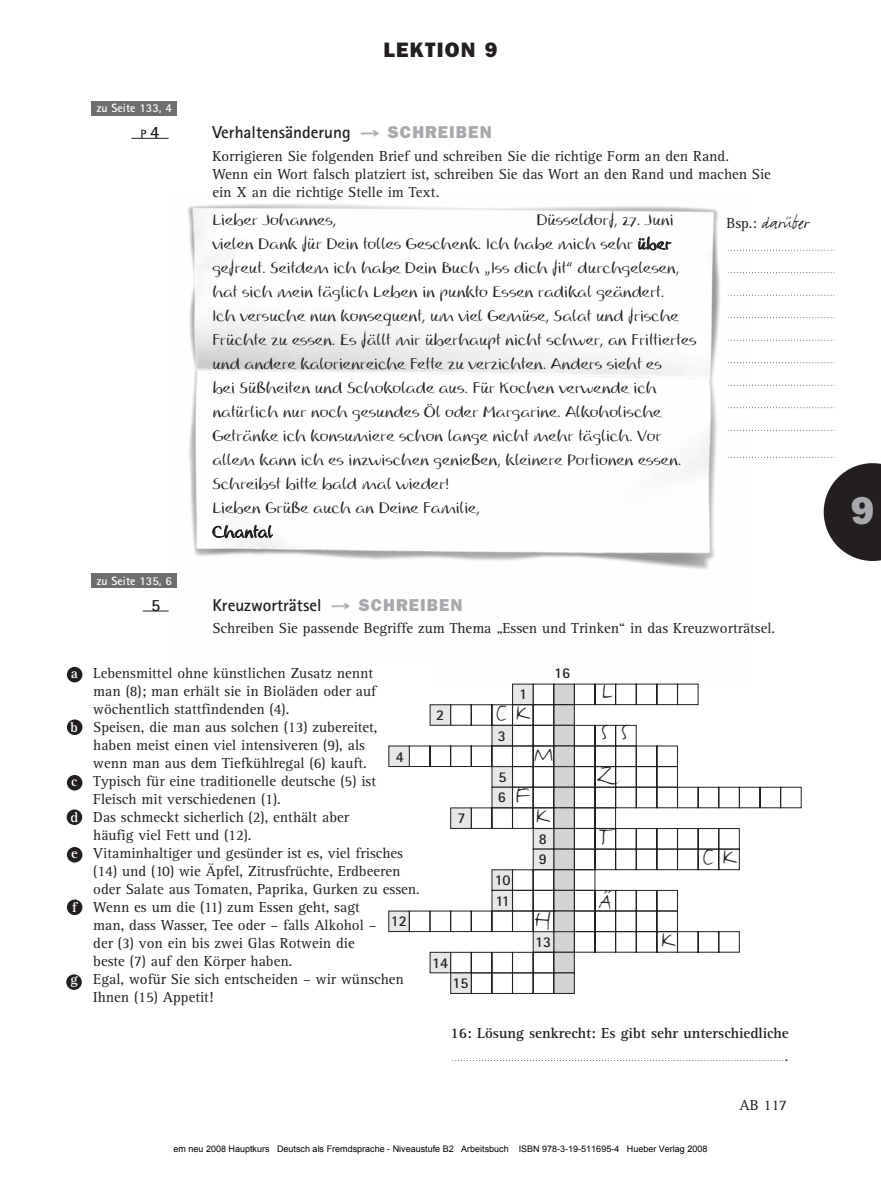
<style>
.page{position:relative;width:881px;height:1179px;background:#fff}
.page>*{position:absolute;margin:0;border:0;box-sizing:border-box;transform-origin:0 0}
.t1{font:800 39px "Franklin Gothic";color:#a7a9ac}
.t2{font:30px "FF Justlefthand";color:#231f20}
.t3{font:30px "FF Justlefthand";color:#231f20;scale:.9 1}
.t4{font:25.5px "FF Justlefthand";color:#231f20}
.t5{font:800 21px "Franklin Gothic";letter-spacing:.06em;color:#231f20}
.t6{font:19.5px "FF Justlefthand";color:#231f20}
.t7{font:700 17.25px "Rotis Sans Serif";color:#231f20}
.t8{font:800 17.25px "Franklin Gothic";letter-spacing:.06em;color:#a7a9ac}
.t9{font:700 17.25px "Agfa Rotis Sans Serif";color:#231f20}
.t10{font:15px/18px "Rotis Serif";color:#231f20}
.t11{font:15px/24px "Read My Hand LL";color:#231f20}
.t12{font:700 15px "Rotis Serif";color:#231f20}
.t13{font:700 15px/19.8px "Rotis Sans Serif";color:#231f20}
.t14{font:15px "Agfa Rotis Serif";color:#231f20}
.t15{font:700 14.25px "Rotis Serif";color:#fff}
.t16{font:700 12px "Agfa Rotis Sans Serif";color:#fff}
.t17{font:700 12px "Agfa Rotis Sans Serif";color:#231f20}
.t18{font:9px "Arial";color:#000}
.s1{font-size:17.25px}
.s2{font-family:"Rotis Serif";font-size:15px}
</style>
<div class="page">
<div style="left:66px;top:974px;width:16px;height:15px;background:#231f20;border-radius:50%"></div>
<img style="left:168px;top:204px;width:579px;height:408px">
<div style="left:67px;top:809px;width:15px;height:16px;background:#231f20;border-radius:50%"></div>
<div style="left:67px;top:667px;width:15px;height:15px;background:#231f20;border-radius:50%"></div>
<div style="left:67px;top:719px;width:15px;height:16px;background:#231f20;border-radius:50%"></div>
<div style="left:67px;top:847px;width:15px;height:15px;background:#231f20;border-radius:50%"></div>
<div style="left:67px;top:899px;width:15px;height:16px;background:#231f20;border-radius:50%"></div>
<div style="left:67px;top:775px;width:15px;height:15px;background:#231f20;border-radius:50%"></div>
<img style="left:330px;top:600px;width:20px;height:12px">
<img style="left:359px;top:130px;width:20px;height:7px">
<svg style="left:452px;top:1060px;width:331px;height:1px"></svg>
<svg style="left:388px;top:683px;width:414px;height:311px"></svg>
<div style="left:451px;top:973px;width:20px;height:20px;background:#e6e7e8"></div>
<div style="left:450px;top:972px;width:22px;height:21px;border:1px solid #231f20"></div>
<hr style="left:131px;top:138px;width:38px;height:1px;background:#231f20">
<div style="left:92px;top:101px;width:85px;height:14px;background:#6d6e70"></div>
<svg style="left:143px;top:610px;width:26px;height:1px"></svg>
<div style="left:92px;top:573px;width:85px;height:15px;background:#6d6e70"></div>
<svg style="left:728px;top:457px;width:153px;height:104px"></svg>
<svg style="left:728px;top:250px;width:106px;height:1px"></svg>
<svg style="left:728px;top:272px;width:106px;height:1px"></svg>
<svg style="left:728px;top:295px;width:106px;height:1px"></svg>
<svg style="left:728px;top:317px;width:106px;height:1px"></svg>
<svg style="left:728px;top:340px;width:106px;height:1px"></svg>
<svg style="left:728px;top:362px;width:106px;height:1px"></svg>
<svg style="left:728px;top:385px;width:106px;height:1px"></svg>
<svg style="left:728px;top:407px;width:106px;height:1px"></svg>
<svg style="left:728px;top:430px;width:106px;height:1px"></svg>
<div style="left:409px;top:910px;width:21px;height:22px;border:1px solid #231f20"></div>
<h3 class="t5" style="left:383px;top:43px;width:116px">LEKTION 9</h3>
<p class="t16" style="left:97px;top:101px;width:77px">zu Seite 133, 4</p>
<p class="t17" style="left:140px;top:126px;width:21px">P <span class="s1">4</span></p>
<p class="t7" style="left:212px;top:126px;width:140px">Verhaltensänderung</p>
<p class="t8" style="left:388px;top:126px;width:106px">SCHREIBEN</p>
<p class="t10" style="left:212px;top:148px;width:560px">Korrigieren Sie folgenden Brief und schreiben Sie die richtige Form an den Rand.<br>Wenn ein Wort falsch platziert ist, schreiben Sie das Wort an den Rand und machen Sie ein X an die richtige Stelle im Text.</p>
<p class="t11" style="left:212px;top:210px;width:125px">Lieber Johannes,</p>
<p class="t11" style="left:212px;top:210px;width:486px;text-indent:324px">Düsseldorf, 27. Juni vielen Dank für Dein tolles Geschenk. Ich habe mich sehr über gefreut. Seitdem ich habe Dein Buch „Iss dich fit“ durchgelesen, hat sich mein täglich Leben in punkto Essen radikal geändert.<br>Ich versuche nun konsequent, um viel Gemüse, Salat und frische Früchte zu essen. Es fällt mir überhaupt nicht schwer, an Frittiertes und andere kalorienreiche Fette zu verzichten. Anders sieht es<br>bei Süßheiten und Schokolade aus. Für Kochen verwende ich natürlich nur noch gesundes Öl oder Margarine. Alkoholische Getränke ich konsumiere schon lange nicht mehr täglich. Vor allem kann ich es inzwischen genießen, kleinere Portionen essen.<br>Schreibst bitte bald mal wieder!<br>Lieben Grüße auch an Deine Familie,<br>Chantal</p>
<h3 class="t6" style="left:726px;top:216px;width:85px"><span class="s2">Bsp.:</span> darüber</h3>
<p class="t15" style="left:71px;top:668px;width:9px">a</p>
<p class="t15" style="left:71px;top:722px;width:9px">b</p>
<p class="t15" style="left:71px;top:776px;width:8px">c</p>
<p class="t15" style="left:71px;top:812px;width:9px">d</p>
<p class="t15" style="left:71px;top:848px;width:8px">e</p>
<p class="t15" style="left:72px;top:902px;width:7px">f</p>
<p class="t15" style="left:71px;top:974px;width:9px">g</p>
<p class="t16" style="left:97px;top:573px;width:77px">zu Seite 135, 6</p>
<p class="t7" style="left:212px;top:599px;width:111px">Kreuzworträtsel</p>
<p class="t8" style="left:358px;top:599px;width:106px">SCHREIBEN</p>
<p class="t10" style="left:212px;top:620px;width:564px">Schreiben Sie passende Begriffe zum Thema „Essen und Trinken“ in das Kreuzworträtsel.</p>
<p class="t10" style="left:93px;top:665px;width:328px">Lebensmittel ohne künstlichen Zusatz nennt<br>man (8); man erhält sie in Bioläden oder auf wöchentlich stattfindenden (4).<br>Speisen, die man aus solchen (13) zubereitet,<br>haben meist einen viel intensiveren (9), als<br>wenn man aus dem Tiefkühlregal (6) kauft.<br>Typisch für eine traditionelle deutsche (5) ist Fleisch mit verschiedenen (1).<br>Das schmeckt sicherlich (2), enthält aber<br>häufig viel Fett und (12).<br>Vitaminhaltiger und gesünder ist es, viel frisches (14) und (10) wie Äpfel, Zitrusfrüchte, Erdbeeren oder Salate aus Tomaten, Paprika, Gurken zu essen.<br>Wenn es um die (11) zum Essen geht, sagt<br>man, dass Wasser, Tee oder – falls Alkohol –<br>der (3) von ein bis zwei Glas Rotwein die<br>beste (7) auf den Körper haben.<br>Egal, wofür Sie sich entscheiden – wir wünschen Ihnen (15) Appetit!</p>
<p class="t12" style="left:450px;top:1028px;width:340px">16: Lösung senkrecht: Es gibt sehr unterschiedliche</p>
<p class="t10" style="left:785px;top:1048px;width:5px">.</p>
<p class="t9" style="left:151px;top:594px;width:11px">5</p>
<p class="t13" style="left:554px;top:665px;width:18px">16</p>
<h2 class="t2" style="left:601px;top:680px;width:12px">L</h2>
<p class="t13" style="left:519px;top:686px;width:10px">1</p>
<h2 class="t2" style="left:495px;top:701px;width:36px">CK</h2>
<p class="t13" style="left:436px;top:707px;width:10px">2</p>
<h2 class="t2" style="left:601px;top:721px;width:30px">S S</h2>
<p class="t13" style="left:498px;top:727px;width:10px">3</p>
<h2 class="t3" style="left:534px;top:744px;width:24px">M</h2>
<p class="t13" style="left:396px;top:748px;width:10px">4</p>
<h2 class="t2" style="left:598px;top:762px;width:16px">Z</h2>
<p class="t13" style="left:498px;top:768px;width:10px">5<br>6</p>
<h2 class="t2" style="left:515px;top:784px;width:16px">F</h2>
<h2 class="t2" style="left:535px;top:804px;width:16px">K</h2>
<p class="t13" style="left:457px;top:809px;width:10px">7</p>
<h2 class="t2" style="left:598px;top:826px;width:15px">T</h2>
<p class="t13" style="left:539px;top:830px;width:10px;line-height:20.4px">8<br>9</p>
<h2 class="t2" style="left:702px;top:846px;width:36px">CK</h2>
<p class="t13" style="left:495px;top:870px;width:17px;line-height:21.1px">10<br>11</p>
<h3 class="t4" style="left:599px;top:893px;width:14px">Ä</h3>
<h2 class="t2" style="left:534px;top:910px;width:18px">H</h2>
<p class="t13" style="left:391px;top:912px;width:18px">12</p>
<h2 class="t2" style="left:660px;top:928px;width:16px">K</h2>
<p class="t13" style="left:535px;top:934px;width:18px">13</p>
<p class="t13" style="left:432px;top:954px;width:18px">14</p>
<p class="t13" style="left:452px;top:974px;width:18px">15</p>
<p class="t18" style="left:174px;top:1143px;width:535px">em neu 2008 Hauptkurs Deutsch als Fremdsprache - Niveaustufe B2 Arbeitsbuch ISBN 978-3-19-511695-4 Hueber Verlag 2008</p>
<p class="t14" style="left:739px;top:1100px;width:49px">AB 117</p>
<h1 class="t1" style="left:851px;top:497px;width:25px">9</h1>
</div>
